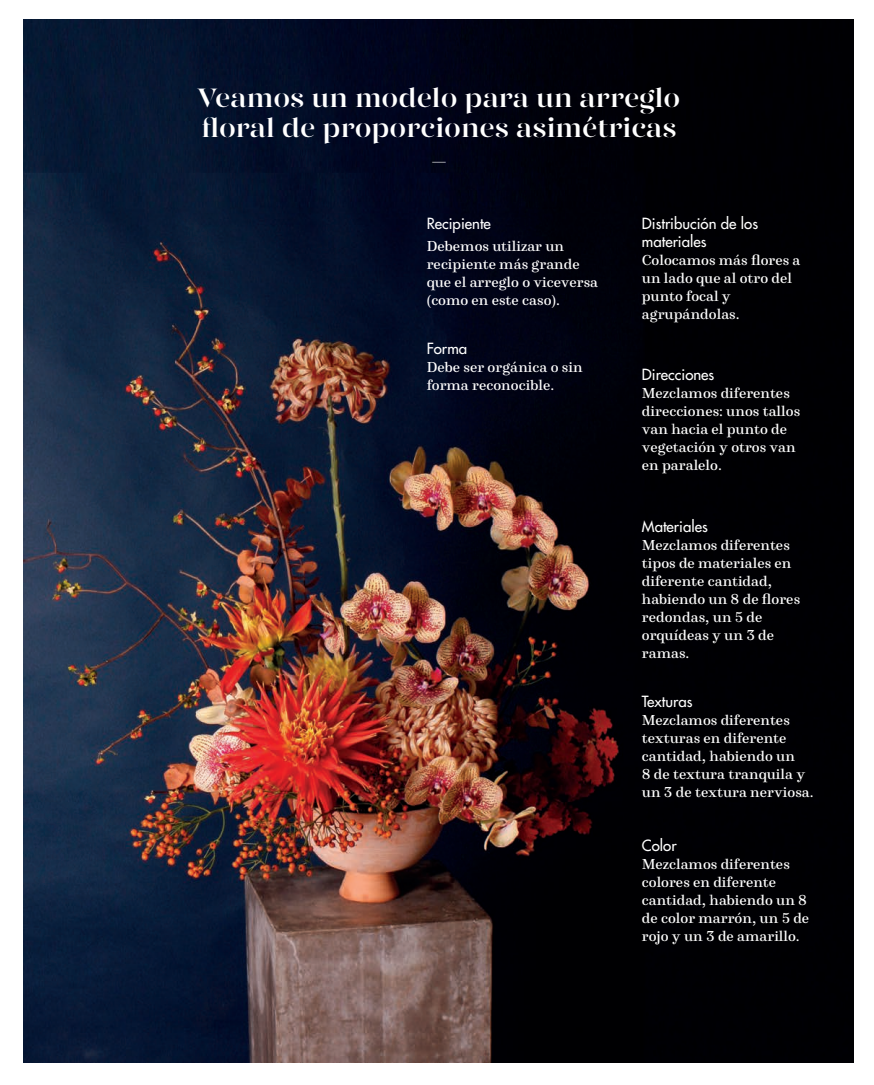
<style>
.page{position:relative;width:874px;height:1085px;background:#fff}
.page>*{position:absolute;margin:0;border:0;box-sizing:border-box;transform-origin:0 0}
.t1{font:700 27px/30px "Gabriela Stencil";color:#fff}
.t2{font:600 15px/18px "Winslow";color:#fff}
.t3{font:500 15px/18px "Futura CE";color:#fff}
</style>
<div class="page">
<img style="left:24px;top:20px;width:829px;height:1041px">
<h1 class="t1" style="left:198px;top:83px;width:483px">Veamos un modelo para un arreglo floral de proporciones asimétricas</h1>
<h1 class="t1" style="left:430px;top:145px;width:19px">-</h1>
<p class="t3" style="left:426px;top:213px;width:66px">Recipiente</p>
<p class="t2" style="left:426px;top:236px;width:173px">Debemos utilizar un recipiente más grande que el arreglo o viceversa (como en este caso).</p>
<p class="t3" style="left:426px;top:338px;width:42px">Forma</p>
<p class="t2" style="left:426px;top:357px;width:157px">Debe ser orgánica o sin forma reconocible.</p>
<p class="t3" style="left:641px;top:213px;width:118px">Distribución de los materiales</p>
<p class="t2" style="left:641px;top:250px;width:160px">Colocamos más flores a un lado que al otro del punto focal y agrupándolas.</p>
<p class="t3" style="left:641px;top:365px;width:74px">Direcciones</p>
<p class="t2" style="left:641px;top:383px;width:160px">Mezclamos diferentes direcciones: unos tallos van hacia el punto de vegetación y otros van en paralelo.</p>
<p class="t3" style="left:641px;top:516px;width:67px">Materiales</p>
<p class="t2" style="left:641px;top:535px;width:160px">Mezclamos diferentes tipos de materiales en diferente cantidad, habiendo un 8 de flores redondas, un 5 de orquídeas y un 3 de ramas.</p>
<p class="t3" style="left:641px;top:691px;width:52px">Texturas</p>
<p class="t2" style="left:641px;top:710px;width:173px">Mezclamos diferentes texturas en diferente cantidad, habiendo un<br>8 de textura tranquila y un 3 de textura nerviosa.</p>
<p class="t3" style="left:641px;top:835px;width:36px">Color</p>
<p class="t2" style="left:641px;top:854px;width:169px">Mezclamos diferentes colores en diferente cantidad, habiendo un 8 de color marrón, un 5 de rojo y un 3 de amarillo.</p>
</div>
